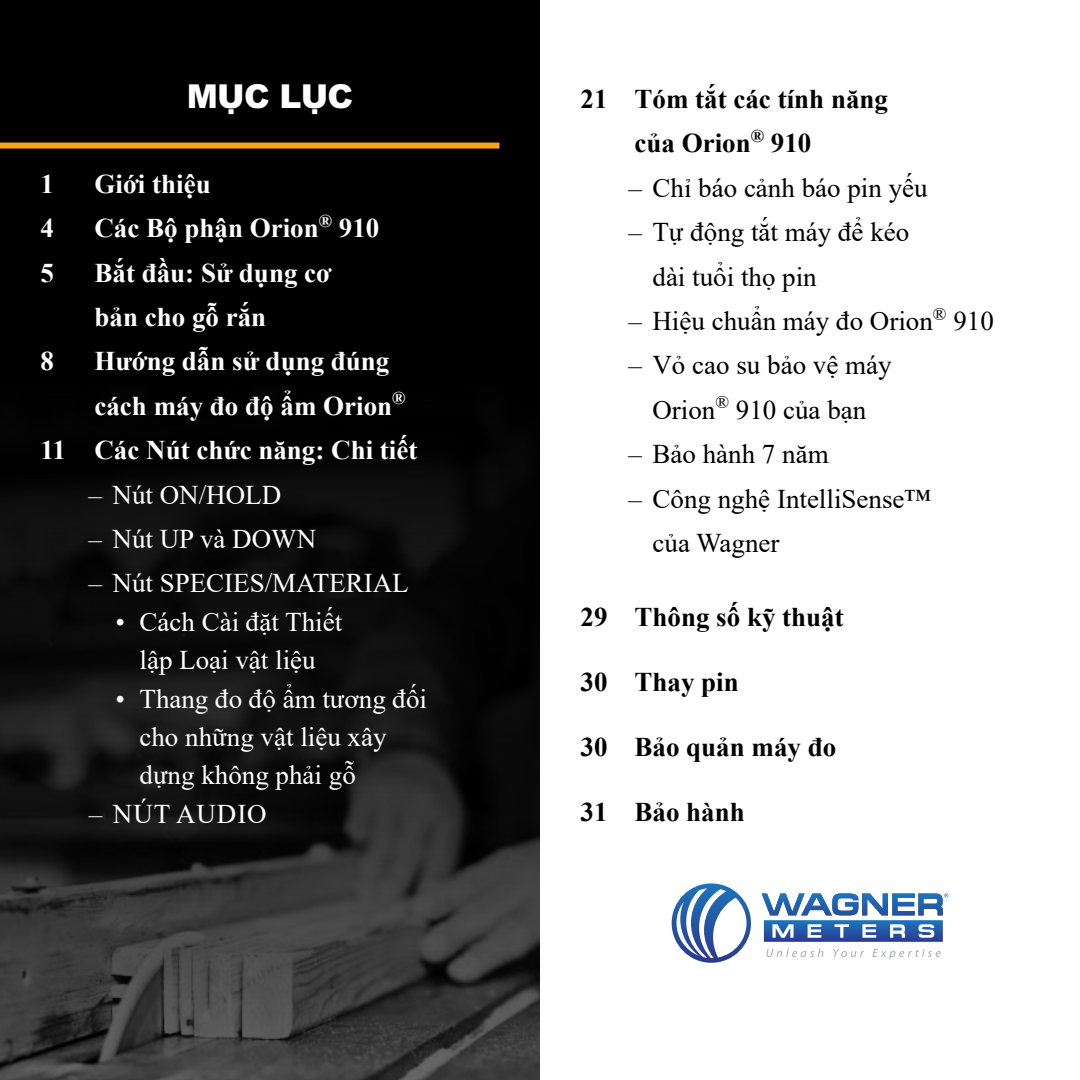
<style>
.page{position:relative;width:1080px;height:1080px;background:#fff}
.page>*{position:absolute;margin:0;border:0;box-sizing:border-box;transform-origin:0 0}
.t1{font:33px "Arial Black Vietnamese";letter-spacing:-.02em;color:#fff}
.t2{font:27px/44.4px "Times New Roman";color:#000}
.t3{font:27px/38.4px "Times New Roman";color:#fff;text-align:center}
.t4{font:700 27px/44.4px "Times New Roman";color:#fff}
.t5{font:700 27px/44.4px "Times New Roman";color:#000}
.t6{font:27px "Times New Roman";letter-spacing:.035em;color:#fff}
</style>
<div class="page">
<div style="left:0;top:0;width:540px;height:1080px;background:#000"></div>
<img style="left:0;top:472px;width:540px;height:608px">
<div style="left:0;top:143px;width:500px;height:6px;background:#faa31a"></div>
<svg style="left:672px;top:883px;width:79px;height:80px"></svg>
<svg style="left:767px;top:948px;width:56px;height:9px"></svg>
<svg style="left:833px;top:949px;width:31px;height:8px"></svg>
<svg style="left:873px;top:949px;width:68px;height:10px"></svg>
<svg style="left:762px;top:893px;width:186px;height:49px"></svg>
<p class="t1" style="left:187px;top:69px;width:168px">MỤC LỤC</p>
<p class="t4" style="left:40px;top:161px;width:15px">1</p>
<p class="t4" style="left:94px;top:161px;width:118px">Giới thiệu</p>
<p class="t4" style="left:40px;top:205px;width:15px">4</p>
<p class="t4" style="left:94px;top:205px;width:286px">Các Bộ phận Orion<sup>®</sup> 910</p>
<p class="t4" style="left:41px;top:250px;width:15px">5</p>
<p class="t4" style="left:95px;top:250px;width:238px">Bắt đầu: Sử dụng cơ bản cho gỗ rắn</p>
<p class="t4" style="left:41px;top:338px;width:15px">8</p>
<p class="t4" style="left:95px;top:338px;width:296px">Hướng dẫn sử dụng đúng</p>
<p class="t4" style="left:95px;top:383px;width:313px">cách máy đo độ ẩm Orion<sup>®</sup></p>
<p class="t4" style="left:40px;top:427px;width:378px">11 Các Nút chức năng: Chi tiết</p>
<p class="t3" style="left:89px;top:475px;width:194px">– Nút ON/HOLD</p>
<p class="t3" style="left:89px;top:519px;width:229px">– Nút UP và DOWN</p>
<p class="t3" style="left:89px;top:563px;width:322px">– Nút SPECIES/MATERIAL</p>
<p class="t3" style="left:116px;top:602px;width:228px">• Cách Cài đặt Thiết lập Loại vật liệu</p>
<p class="t3" style="left:140px;top:679px;width:289px;text-align:left;text-indent:-24px">• Thang đo độ ẩm tương đối cho những vật liệu xây dựng không phải gỗ</p>
<p class="t6" style="left:89px;top:795px;width:179px">– NÚT AUDIO</p>
<p class="t5" style="left:635px;top:76px;width:255px;text-indent:-54px">21 Tóm tắt các tính năng của Orion<sup>®</sup> 910</p>
<p class="t2" style="left:628px;top:165px;width:301px">– Chỉ báo cảnh báo pin yếu</p>
<p class="t2" style="left:653px;top:209px;width:258px;text-indent:-24px">– Tự động tắt máy để kéo dài tuổi thọ pin</p>
<p class="t2" style="left:628px;top:298px;width:367px">– Hiệu chuẩn máy đo Orion<sup>®</sup> 910</p>
<p class="t2" style="left:628px;top:342px;width:265px;text-align:center">– Vỏ cao su bảo vệ máy<br>Orion<sup>®</sup> 910 của bạn</p>
<p class="t2" style="left:629px;top:431px;width:202px">– Bảo hành 7 năm</p>
<p class="t2" style="left:653px;top:475px;width:280px;text-indent:-24px">– Công nghệ IntelliSense™ của Wagner</p>
<p class="t5" style="left:581px;top:594px;width:265px">29 Thông số kỹ thuật</p>
<p class="t5" style="left:581px;top:659px;width:160px">30 Thay pin</p>
<p class="t5" style="left:581px;top:724px;width:257px">30 Bảo quản máy đo</p>
<p class="t5" style="left:581px;top:789px;width:166px">31 Bảo hành</p>
</div>
